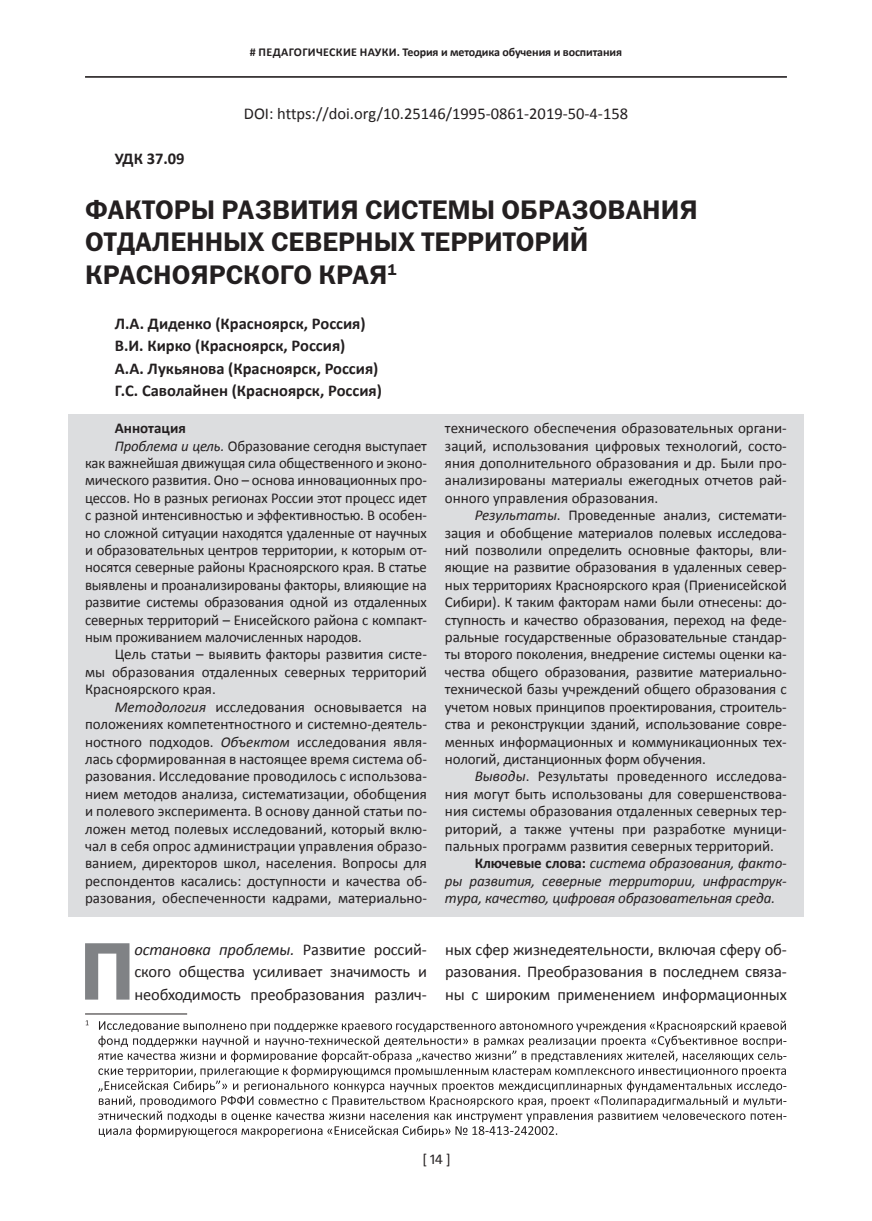
<style>
.page{position:relative;width:872px;height:1221px;background:#fff}
.page>*{position:absolute;margin:0;border:0;box-sizing:border-box;transform-origin:0 0}
.t1{font:82.05px "ez Franklin Goth Demi";color:#808285}
.t2{font:27px/32.4px "ez Franklin Goth Demi";color:#231f20}
.t3{font:16.5px/22.5px "Calibri";letter-spacing:-.01em;color:#231f20;text-align:justify}
.t4{font:700 16.5px/22.5px "Calibri";color:#231f20}
.t5{font:15px/17.4px "Calibri";letter-spacing:-.005em;color:#231f20;text-align:justify}
.t6{font:italic 15px "Calibri";letter-spacing:-.01em;color:#231f20}
.t7{font:700 15px "Calibri";color:#231f20}
.t8{font:700 12px "Calibri";letter-spacing:-.01em;color:#231f20}
.s1{font-style:italic}
.s2{font-weight:700;font-style:normal}
</style>
<div class="page">
<div style="left:68px;top:414px;width:736px;height:502px;background:#dcdddf"></div>
<hr style="left:85px;top:76px;width:702px;height:1px;background:#231f20">
<hr style="left:85px;top:77px;width:702px;height:1px;background:#231f20">
<svg style="left:86px;top:1020px;width:700px;height:117px"></svg>
<hr style="left:85px;top:1013px;width:102px;height:1px;background:#231f20">
<p class="t8" style="left:250px;top:45px;width:374px"># ПЕДАГОГИЧЕСКИЕ НАУКИ. Теория и методика обучения и воспитания</p>
<p class="t3" style="left:244px;top:102px;width:386px">DOI: https://doi.org/10.25146/1995-0861-2019-50-4-158</p>
<p class="t4" style="left:115px;top:147px;width:71px">УДК 37.09</p>
<h2 class="t2" style="left:85px;top:193px;width:614px">ФАКТОРЫ РАЗВИТИЯ СИСТЕМЫ ОБРАЗОВАНИЯ<br>ОТДАЛЕННЫХ СЕВЕРНЫХ ТЕРРИТОРИЙ<br>КРАСНОЯРСКОГО КРАЯ<sup>1</sup></h2>
<p class="t4" style="left:115px;top:312px;width:268px">Л.А. Диденко (Красноярск, Россия)<br>В.И. Кирко (Красноярск, Россия)<br>А.А. Лукьянова (Красноярск, Россия)<br>Г.С. Саволайнен (Красноярск, Россия)</p>
<p class="t7" style="left:115px;top:418px;width:72px">Аннотация</p>
<p class="t5" style="left:115px;top:437px;width:314px"><span class="s1">Проблема и цель.</span> Образование сегодня выступает</p>
<p class="t5" style="left:85px;top:454px;width:343px">как важнейшая движущая сила общественного и эконо-</p>
<p class="t5" style="left:85px;top:471px;width:343px">мического развития. Оно – основа инновационных про-</p>
<p class="t5" style="left:85px;top:489px;width:343px">цессов. Но в разных регионах России этот процесс идет</p>
<p class="t5" style="left:85px;top:506px;width:343px">с разной интенсивностью и эффективностью. В особен-</p>
<p class="t5" style="left:85px;top:524px;width:343px">но сложной ситуации находятся удаленные от научных</p>
<p class="t5" style="left:85px;top:541px;width:343px">и образовательных центров территории, к которым от-</p>
<p class="t5" style="left:85px;top:558px;width:343px">носятся северные районы Красноярского края. В статье</p>
<p class="t5" style="left:85px;top:576px;width:343px">выявлены и проанализированы факторы, влияющие на</p>
<p class="t5" style="left:85px;top:593px;width:343px">развитие системы образования одной из отдаленных</p>
<p class="t5" style="left:85px;top:611px;width:343px">северных территорий – Енисейского района с компакт-</p>
<p class="t5" style="left:85px;top:628px;width:278px">ным проживанием малочисленных народов.</p>
<p class="t5" style="left:115px;top:645px;width:314px">Цель статьи – выявить факторы развития систе-</p>
<p class="t5" style="left:85px;top:663px;width:343px">мы образования отдаленных северных территорий</p>
<p class="t5" style="left:85px;top:680px;width:132px">Красноярского края.</p>
<p class="t5" style="left:115px;top:698px;width:314px"><span class="s1">Методология</span> исследования основывается на</p>
<p class="t5" style="left:85px;top:715px;width:343px">положениях компетентностного и системно-деятель-</p>
<p class="t5" style="left:85px;top:732px;width:343px">ностного подходов. <span class="s1">Объектом</span> исследования явля-</p>
<p class="t5" style="left:85px;top:750px;width:343px">лась сформированная в настоящее время система об-</p>
<p class="t5" style="left:85px;top:767px;width:343px">разования. Исследование проводилось с использова-</p>
<p class="t5" style="left:85px;top:785px;width:343px">нием методов анализа, систематизации, обобщения</p>
<p class="t5" style="left:85px;top:802px;width:343px">и полевого эксперимента. В основу данной статьи по-</p>
<p class="t5" style="left:85px;top:819px;width:343px">ложен метод полевых исследований, который вклю-</p>
<p class="t5" style="left:85px;top:837px;width:343px">чал в себя опрос администрации управления образо-</p>
<p class="t5" style="left:85px;top:854px;width:343px">ванием, директоров школ, населения. Вопросы для</p>
<p class="t5" style="left:85px;top:872px;width:343px">респондентов касались: доступности и качества об-</p>
<p class="t5" style="left:85px;top:889px;width:343px">разования, обеспеченности кадрами, материально-</p>
<p class="t5" style="left:445px;top:419px;width:343px">технического обеспечения образовательных органи&shy;заций, использования цифровых технологий, состо&shy;яния дополнительного образования и др. Были про&shy;анализированы материалы ежегодных отчетов рай&shy;онного управления образования.</p>
<p class="t5" style="left:445px;top:506px;width:343px;text-indent:30px"><span class="s1">Результаты</span>. Проведенные анализ, системати&shy;зация и обобщение материалов полевых исследова&shy;ний позволили определить основные факторы, вли&shy;яющие на развитие образования в удаленных север&shy;ных территориях Красноярского края (Приенисейской Сибири). К таким факторам нами были отнесены: до&shy;ступность и качество образования, переход на феде&shy;ральные государственные образовательные стандар&shy;ты второго поколения, внедрение системы оценки ка&shy;чества общего образования, развитие материально&shy;технической базы учреждений общего образования с учетом новых принципов проектирования, строитель&shy;ства и реконструкции зданий, использование совре&shy;менных информационных и коммуникационных тех&shy;нологий, дистанционных форм обучения.</p>
<p class="t5" style="left:475px;top:767px;width:313px"><span class="s1">Выводы</span>. Результаты проведенного исследова-</p>
<p class="t5" style="left:445px;top:785px;width:343px">ния могут быть использованы для совершенствова-</p>
<p class="t5" style="left:445px;top:802px;width:343px">ния системы образования отдаленных северных тер-</p>
<p class="t5" style="left:445px;top:819px;width:343px">риторий, а также учтены при разработке муници-</p>
<p class="t5" style="left:445px;top:837px;width:330px">пальных программ развития северных территорий.</p>
<p class="t6" style="left:475px;top:853px;width:314px"><span class="s2">Ключевые слова:</span> система образования, факто-</p>
<p class="t6" style="left:445px;top:870px;width:343px">ры развития, северные территории, инфраструк-</p>
<p class="t6" style="left:445px;top:888px;width:332px">тура, качество, цифровая образовательная среда.</p>
<h1 class="t1" style="left:79px;top:924px;width:57px">П</h1>
<p class="t3" style="left:134px;top:937px;width:294px"><span class="s1">остановка проблемы.</span> Развитие россий&shy;ского общества усиливает значимость и необходимость преобразования различ-</p>
<p class="t3" style="left:445px;top:937px;width:343px">ных сфер жизнедеятельности, включая сферу об&shy;разования. Преобразования в последнем связа&shy;ны с широким применением информационных</p>
<p class="t5" style="left:422px;top:1149px;width:30px">[ 14 ]</p>
</div>
